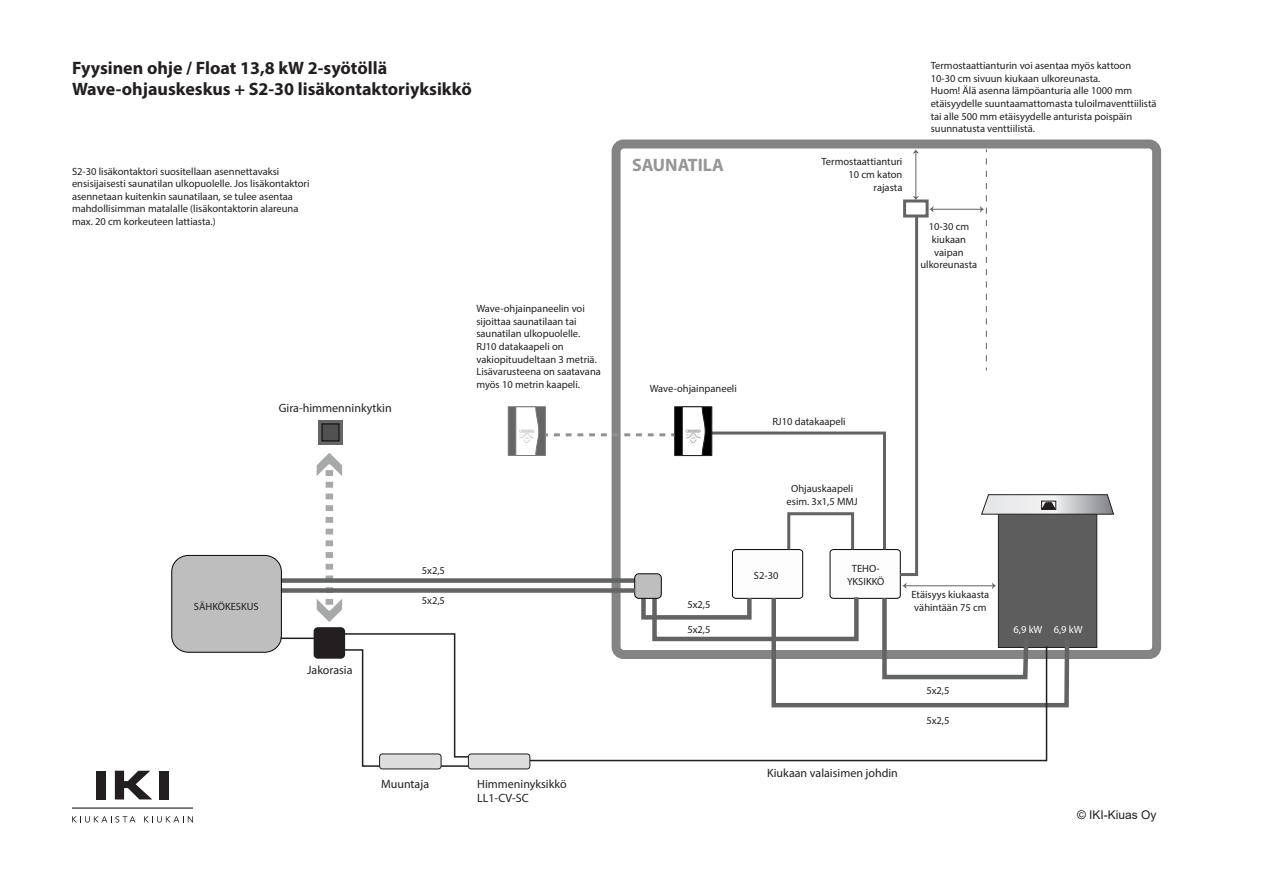
<style>
.page{position:relative;width:1263px;height:893px;background:#fff}
.page>*{position:absolute;margin:0;border:0;box-sizing:border-box;transform-origin:0 0}
.t1{font:700 18px/21.6px "Myriad Pro";color:#231f20}
.t2{font:700 18px "Myriad Pro";color:#969696}
.t3{font:12px/14.4px "Myriad Pro";color:#231f20}
.t4{font:12px "Arial";color:#231f20}
.t5{font:10.5px/12.6px "Myriad Pro";color:#231f20}
.t6{font:10.5px "Myriad Pro";color:#fff}
</style>
<div class="page">
<div style="left:612px;top:139px;width:549px;height:520px;border:9px solid #848484;border-radius:8px"></div>
<div style="left:183px;top:578px;width:452px;height:5px;background:#626363"></div>
<div style="left:508px;top:406px;width:38px;height:50px;background:#666"></div>
<svg style="left:515px;top:406px;width:24px;height:50px"></svg>
<svg style="left:72px;top:816px;width:63px;height:7px"></svg>
<svg style="left:144px;top:816px;width:49px;height:7px"></svg>
<div style="left:96px;top:771px;width:9px;height:28px;background:#231f20"></div>
<div style="left:160px;top:771px;width:9px;height:28px;background:#231f20"></div>
<svg style="left:115px;top:771px;width:37px;height:28px"></svg>
<hr style="left:72px;top:808px;width:121px;height:1px;background:#000">
<svg style="left:545px;top:149px;width:569px;height:559px"></svg>
<div style="left:635px;top:574px;width:26px;height:24px;background:#bfbebe;border-radius:4px"></div>
<div style="left:634px;top:573px;width:28px;height:26px;border:1px solid #050504;border-radius:4px"></div>
<div style="left:183px;top:588px;width:452px;height:5px;background:#626363"></div>
<div style="left:172px;top:555px;width:109px;height:97px;background:#bfbebe;border-radius:17px"></div>
<div style="left:171px;top:555px;width:111px;height:98px;border:1px solid #050504;border-radius:17px"></div>
<div style="left:314px;top:627px;width:31px;height:32px;background:#231f20;border-radius:4px"></div>
<svg style="left:520px;top:645px;width:528px;height:117px"></svg>
<div style="left:379px;top:754px;width:62px;height:15px;border:1px solid #231f20;border-radius:3px"></div>
<div style="left:468px;top:754px;width:62px;height:15px;background:#ddd;border-radius:3px"></div>
<div style="left:468px;top:754px;width:62px;height:15px;border:1px solid #231f20;border-radius:3px"></div>
<hr style="left:280px;top:638px;width:65px;height:1px;background:#231f20">
<svg style="left:341px;top:632px;width:129px;height:136px"></svg>
<div style="left:318px;top:420px;width:24px;height:24px;background:linear-gradient(to right,#666,#666)"></div>
<div style="left:322px;top:424px;width:17px;height:17px;background:#515151;border:1px solid #050504"></div>
<svg style="left:317px;top:453px;width:25px;height:169px"></svg>
<h1 class="t1" style="left:72px;top:56px;width:401px">Fyysinen ohje / Float 13,8 kW 2-syötöllä<br>Wave-ohjauskeskus + S2-30 lisäkontaktoriyksikkö</h1>
<p class="t5" style="left:72px;top:165px;width:239px">S2-30 lisäkontaktori suositellaan asennettavaksi ensisijaisesti saunatilan ulkopuolelle. Jos lisäkontaktori asennetaan kuitenkin saunatilaan, se tulee asentaa mahdollisimman matalalle (lisäkontaktorin alareuna max. 20 cm korkeuteen lattiasta.)</p>
<p class="t3" style="left:279px;top:401px;width:114px">Gira-himmenninkytkin</p>
<p class="t5" style="left:476px;top:302px;width:126px">Wave-ohjainpaneelin voi sijoittaa saunatilaan tai saunatilan ulkopuolelle.<br>RJ10 datakaapeli on vakiopituudeltaan 3 metriä.<br>Lisävarusteena on saatavana myös 10 metrin kaapeli.</p>
<p class="t5" style="left:194px;top:600px;width:66px">SÄHKÖKESKUS</p>
<p class="t3" style="left:307px;top:662px;width:47px">Jakorasia</p>
<p class="t5" style="left:422px;top:564px;width:25px">5x2,5</p>
<p class="t5" style="left:422px;top:594px;width:25px">5x2,5</p>
<p class="t3" style="left:381px;top:776px;width:49px">Muuntaja</p>
<p class="t3" style="left:477px;top:776px;width:91px">Himmeninyksikkö<br>LL1-CV-SC</p>
<h1 class="t2" style="left:632px;top:153px;width:94px">SAUNATILA</h1>
<p class="t5" style="left:821px;top:155px;width:82px">Termostaattianturi</p>
<p class="t5" style="left:848px;top:168px;width:55px;text-align:right">10 cm katon rajasta</p>
<p class="t5" style="left:931px;top:59px;width:227px">Termostaattianturin voi asentaa myös kattoon 10-30 cm sivuun kiukaan ulkoreunasta.<br>Huom! Älä asenna lämpöanturia alle 1000 mm etäisyydelle suuntaamattomasta tuloilmaventtiilistä tai alle 500 mm etäisyydelle anturista poispäin suunnatusta venttiilistä.</p>
<p class="t5" style="left:920px;top:220px;width:58px;text-align:center">10-30 cm kiukaan vaipan ulkoreunasta</p>
<p class="t5" style="left:650px;top:381px;width:89px">Wave-ohjainpaneeli</p>
<p class="t5" style="left:772px;top:415px;width:75px">RJ10 datakaapeli</p>
<p class="t5" style="left:786px;top:482px;width:73px;text-align:center">Ohjauskaapeli esim. 3x1,5 MMJ</p>
<p class="t5" style="left:687px;top:598px;width:25px">5x2,5</p>
<p class="t5" style="left:687px;top:623px;width:25px">5x2,5</p>
<p class="t5" style="left:754px;top:569px;width:26px">S2-30</p>
<p class="t5" style="left:847px;top:562px;width:39px;text-align:center">TEHO-<br>YKSIKKÖ</p>
<p class="t5" style="left:911px;top:588px;width:79px">Etäisyys kiukaasta vähintään 75 cm</p>
<p class="t3" style="left:767px;top:766px;width:132px">Kiukaan valaisimen johdin</p>
<p class="t5" style="left:926px;top:684px;width:25px">5x2,5</p>
<p class="t5" style="left:926px;top:714px;width:25px">5x2,5</p>
<p class="t6" style="left:1013px;top:623px;width:71px">6,9 kW 6,9 kW</p>
<p class="t4" style="left:1077px;top:806px;width:81px">© IKI-Kiuas Oy</p>
</div>
